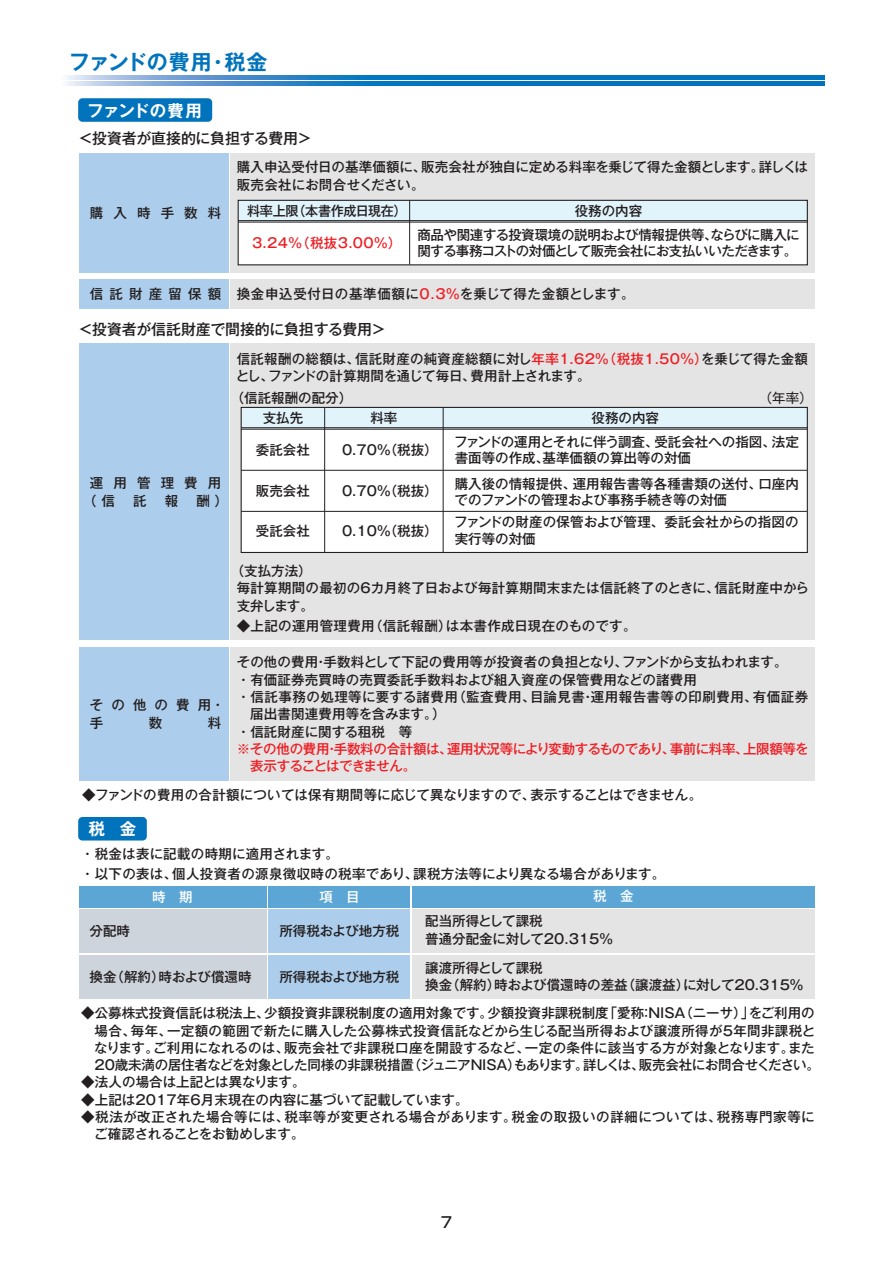
<style>
.page{position:relative;width:893px;height:1263px;background:#fff}
.page>*{position:absolute;margin:0;border:0;box-sizing:border-box;transform-origin:0 0}
.t1{font:700 21px "Gothic MB101 Pro De";color:#0073bc}
.t2{font:700 16.5px "Gothic MB101 Pr 5 De";letter-spacing:-.01em;color:#fff}
.t3{font:500 15px "Gothic MB101 Pro";letter-spacing:-.01em;color:#231f20}
.t4{font:500 15px "Shin Go Pro";color:#231f20}
.t5{font:500 13.5px/17.2px "Gothic MB101 Pro";color:#231f20}
.t6{font:500 13.5px/19.5px "Gothic MB101 Pro";letter-spacing:.025em;color:#231f20}
.t7{font:500 13.5px/17.2px "Gothic MB101 Pro";letter-spacing:-.025em;color:#ee1d23}
.t8{font:500 13.5px/17.2px "Gothic MB101 Pro";letter-spacing:.03em;color:#231f20}
.t9{font:500 13.5px/17.2px "Gothic MB101 Pro";letter-spacing:.02em;color:#231f20}
.t10{font:500 13.5px/24px "Gothic MB101 Pro";letter-spacing:-.025em;color:#231f20;text-align:center}
.t11{font:500 13.5px "Gothic MB101 Pro";letter-spacing:.035em;color:#231f20}
.t12{font:500 13.5px "Gothic MB101 Pro";letter-spacing:.04em;color:#231f20}
.t13{font:500 13.5px "Gothic MB101 Pro";letter-spacing:-.04em;color:#231f20}
.t14{font:500 13.5px "Gothic MB101 Pro";color:#fff}
.t15{font:500 13.5px "Gothic MB101 Pro";letter-spacing:.455em;color:#231f20}
.t16{font:13.5px "Gothic MB101 Pro";color:#231f20}
.s1{color:#ee1d23}
</style>
<div class="page">
<div style="left:79px;top:909px;width:187px;height:44px;background:#ced4dc"></div>
<div style="left:79px;top:955px;width:187px;height:44px;background:#ced4dc"></div>
<div style="left:79px;top:886px;width:187px;height:21px;background:#5ca6d6"></div>
<div style="left:412px;top:909px;width:403px;height:44px;background:#e5e4e4"></div>
<div style="left:412px;top:955px;width:403px;height:44px;background:#e5e4e4"></div>
<div style="left:269px;top:909px;width:141px;height:44px;background:#accdeb"></div>
<div style="left:269px;top:955px;width:141px;height:44px;background:#accdeb"></div>
<div style="left:412px;top:886px;width:403px;height:21px;background:#5ca6d6"></div>
<div style="left:269px;top:886px;width:141px;height:21px;background:#5ca6d6"></div>
<div style="left:78px;top:817px;width:69px;height:23px;background:#0073bc;border-radius:4px"></div>
<div style="left:79px;top:344px;width:149px;height:296px;background:#accdeb"></div>
<div style="left:231px;top:344px;width:584px;height:296px;background:#e5e4e4"></div>
<div style="left:79px;top:647px;width:149px;height:134px;background:#accdeb"></div>
<div style="left:231px;top:647px;width:584px;height:134px;background:#e5e4e4"></div>
<div style="left:241px;top:428px;width:566px;height:124px;background:#fff"></div>
<div style="left:241px;top:407px;width:566px;height:22px;background:#e1f4fc"></div>
<hr style="left:324px;top:408px;width:1px;height:145px;background:#231f20">
<hr style="left:443px;top:407px;width:1px;height:145px;background:#231f20">
<div style="left:241px;top:407px;width:567px;height:146px;border:1px solid #231f20"></div>
<hr style="left:241px;top:470px;width:566px;height:1px;background:#231f20">
<hr style="left:241px;top:511px;width:566px;height:1px;background:#231f20">
<hr style="left:241px;top:427px;width:566px;height:1px;background:#231f20">
<hr style="left:241px;top:429px;width:566px;height:1px;background:#231f20">
<div style="left:79px;top:279px;width:149px;height:30px;background:#accdeb"></div>
<div style="left:231px;top:279px;width:584px;height:30px;background:#e5e4e4"></div>
<div style="left:79px;top:153px;width:149px;height:120px;background:#accdeb"></div>
<div style="left:231px;top:153px;width:584px;height:120px;background:#e5e4e4"></div>
<svg style="left:65px;top:75px;width:760px;height:4px;background:#2784c5"></svg>
<svg style="left:65px;top:81px;width:760px;height:5px;background:#2784c5"></svg>
<div style="left:78px;top:98px;width:134px;height:24px;background:#0073bc;border-radius:4px"></div>
<div style="left:238px;top:221px;width:569px;height:44px;background:#fff"></div>
<div style="left:238px;top:200px;width:569px;height:22px;background:#e1f4fc"></div>
<hr style="left:409px;top:200px;width:1px;height:65px;background:#231f20">
<div style="left:238px;top:200px;width:570px;height:65px;border:1px solid #231f20"></div>
<hr style="left:238px;top:220px;width:569px;height:1px;background:#231f20">
<hr style="left:238px;top:222px;width:569px;height:1px;background:#231f20">
<h1 class="t1" style="left:69px;top:44px;width:200px">ファンドの費用・税金</h1>
<p class="t2" style="left:87px;top:97px;width:116px">ファンドの費用</p>
<p class="t3" style="left:78px;top:126px;width:235px">＜投資者が直接的に負担する費用＞</p>
<p class="t5" style="left:90px;top:202px;width:133px">購入時手数料</p>
<p class="t15" style="left:90px;top:283px;width:133px">信託財産留保額</p>
<p class="t5" style="left:237px;top:157px;width:573px">購入申込受付日の基準価額に、販売会社が独自に定める料率を乗じて得た金額とします。詳しくは販売会社にお問合せください。</p>
<p class="t10" style="left:247px;top:197px;width:161px">料率上限（本書作成日現在）</p>
<p class="t10" style="left:417px;top:197px;width:384px">役務の内容<br>商品や関連する投資環境の説明および情報提供等、ならびに購入に</p>
<p class="t13" style="left:417px;top:240px;width:381px">関する事務コストの対価として販売会社にお支払いいただきます。</p>
<p class="t7" style="left:252px;top:232px;width:151px">3.24％（税抜3.00％）</p>
<p class="t12" style="left:237px;top:283px;width:400px">換金申込受付日の基準価額に<span class="s1">0.3％</span>を乗じて得た金額とします。</p>
<p class="t3" style="left:78px;top:317px;width:309px">＜投資者が信託財産で間接的に負担する費用＞</p>
<p class="t5" style="left:83px;top:472px;width:140px;line-height:18px;text-indent:7px">運用管理費用（信</p>
<p class="t5" style="left:133px;top:490px;width:15px">託</p>
<p class="t5" style="left:165px;top:490px;width:15px">報</p>
<p class="t5" style="left:196px;top:490px;width:33px">酬）</p>
<p class="t5" style="left:236px;top:348px;width:574px">信託報酬の総額は、信託財産の純資産総額に対し<span class="s1">年率1.62％（税抜1.50％）</span>を乗じて得た金額とし、ファンドの計算期間を通じて毎日、費用計上されます。</p>
<p class="t5" style="left:231px;top:387px;width:123px">（信託報酬の配分）</p>
<p class="t16" style="left:759px;top:386px;width:55px">（年率）</p>
<p class="t5" style="left:263px;top:407px;width:42px">支払先</p>
<p class="t5" style="left:370px;top:407px;width:28px">料率</p>
<p class="t5" style="left:591px;top:407px;width:69px">役務の内容</p>
<p class="t5" style="left:342px;top:440px;width:97px">0.70％（税抜）</p>
<p class="t5" style="left:342px;top:480px;width:97px">0.70％（税抜）</p>
<p class="t5" style="left:342px;top:521px;width:97px">0.10％（税抜）</p>
<p class="t5" style="left:454px;top:432px;width:346px;line-height:16.5px">ファンドの運用とそれに伴う調査、受託会社への指図、法定書面等の作成、基準価額の算出等の対価</p>
<p class="t5" style="left:455px;top:473px;width:346px;line-height:16.5px">購入後の情報提供、運用報告書等各種書類の送付、口座内でのファンドの管理および事務手続き等の対価</p>
<p class="t5" style="left:454px;top:512px;width:346px;line-height:16.5px">ファンドの財産の保管および管理、委託会社からの指図の実行等の対価</p>
<p class="t5" style="left:256px;top:440px;width:55px">委託会社</p>
<p class="t5" style="left:256px;top:480px;width:55px">販売会社</p>
<p class="t5" style="left:256px;top:521px;width:55px">受託会社</p>
<p class="t9" style="left:237px;top:561px;width:574px;text-indent:-6px">（支払方法）<br>毎計算期間の最初の6カ月終了日および毎計算期間末または信託終了のときに、信託財産中から支弁します。</p>
<p class="t6" style="left:237px;top:614px;width:401px">◆上記の運用管理費用（信託報酬）は本書作成日現在のものです。</p>
<p class="t5" style="left:237px;top:652px;width:552px">その他の費用・手数料として下記の費用等が投資者の負担となり、ファンドから支払われます。</p>
<p class="t5" style="left:237px;top:669px;width:462px">・有価証券売買時の売買委託手数料および組入資産の保管費用などの諸費用</p>
<p class="t11" style="left:237px;top:686px;width:573px">・信託事務の処理等に要する諸費用（監査費用、目論見書・運用報告書等の印刷費用、有価証券</p>
<p class="t5" style="left:250px;top:704px;width:197px">届出書関連費用等を含みます。）</p>
<p class="t5" style="left:237px;top:721px;width:177px">・信託財産に関する租税　等</p>
<p class="t7" style="left:250px;top:738px;width:560px;text-indent:-14px">※その他の費用・手数料の合計額は、運用状況等により変動するものであり、事前に料率、上限額等を表示することはできません。</p>
<p class="t5" style="left:82px;top:784px;width:622px">◆ファンドの費用の合計額については保有期間等に応じて異なりますので、表示することはできません。</p>
<p class="t5" style="left:90px;top:694px;width:136px;line-height:18px">その他の費用・手</p>
<p class="t5" style="left:149px;top:712px;width:15px">数</p>
<p class="t5" style="left:208px;top:712px;width:15px">料</p>
<p class="t2" style="left:89px;top:815px;width:49px">税 金</p>
<p class="t6" style="left:81px;top:842px;width:586px">・税金は表に記載の時期に適用されます。<br>・以下の表は、個人投資者の源泉徴収時の税率であり、課税方法等により異なる場合があります。</p>
<p class="t14" style="left:152px;top:885px;width:42px">時　期</p>
<p class="t5" style="left:90px;top:921px;width:42px">分配時</p>
<p class="t5" style="left:90px;top:966px;width:164px">換金（解約）時および償還時</p>
<p class="t14" style="left:593px;top:885px;width:42px">税　金</p>
<p class="t5" style="left:425px;top:911px;width:189px">配当所得として課税<br>普通分配金に対して20.315％</p>
<p class="t5" style="left:425px;top:957px;width:380px">譲渡所得として課税<br>換金（解約）時および償還時の差益（譲渡益）に対して20.315％</p>
<p class="t14" style="left:320px;top:886px;width:42px">項　目</p>
<p class="t5" style="left:279px;top:921px;width:121px">所得税および地方税</p>
<p class="t5" style="left:279px;top:966px;width:121px">所得税および地方税</p>
<p class="t5" style="left:94px;top:1003px;width:727px;text-indent:-13px">◆公募株式投資信託は税法上、少額投資非課税制度の適用対象です。少額投資非課税制度「愛称：NISA（ニーサ）」をご利用の場合、毎年、一定額の範囲で新たに購入した公募株式投資信託などから生じる配当所得および譲渡所得が5年間非課税となります。ご利用になれるのは、販売会社で非課税口座を開設するなど、一定の条件に該当する方が対象となります。また20歳未満の居住者などを対象とした同様の非課税措置（ジュニアNISA）もあります。詳しくは、販売会社にお問合せください。</p>
<p class="t5" style="left:81px;top:1072px;width:226px">◆法人の場合は上記とは異なります。</p>
<p class="t5" style="left:81px;top:1089px;width:389px">◆上記は2017年6月末現在の内容に基づいて記載しています。</p>
<p class="t8" style="left:94px;top:1106px;width:722px;text-indent:-13px">◆税法が改正された場合等には、税率等が変更される場合があります。税金の取扱いの詳細については、税務専門家等にご確認されることをお勧めします。</p>
<p class="t4" style="left:441px;top:1209px;width:13px">7</p>
</div>
